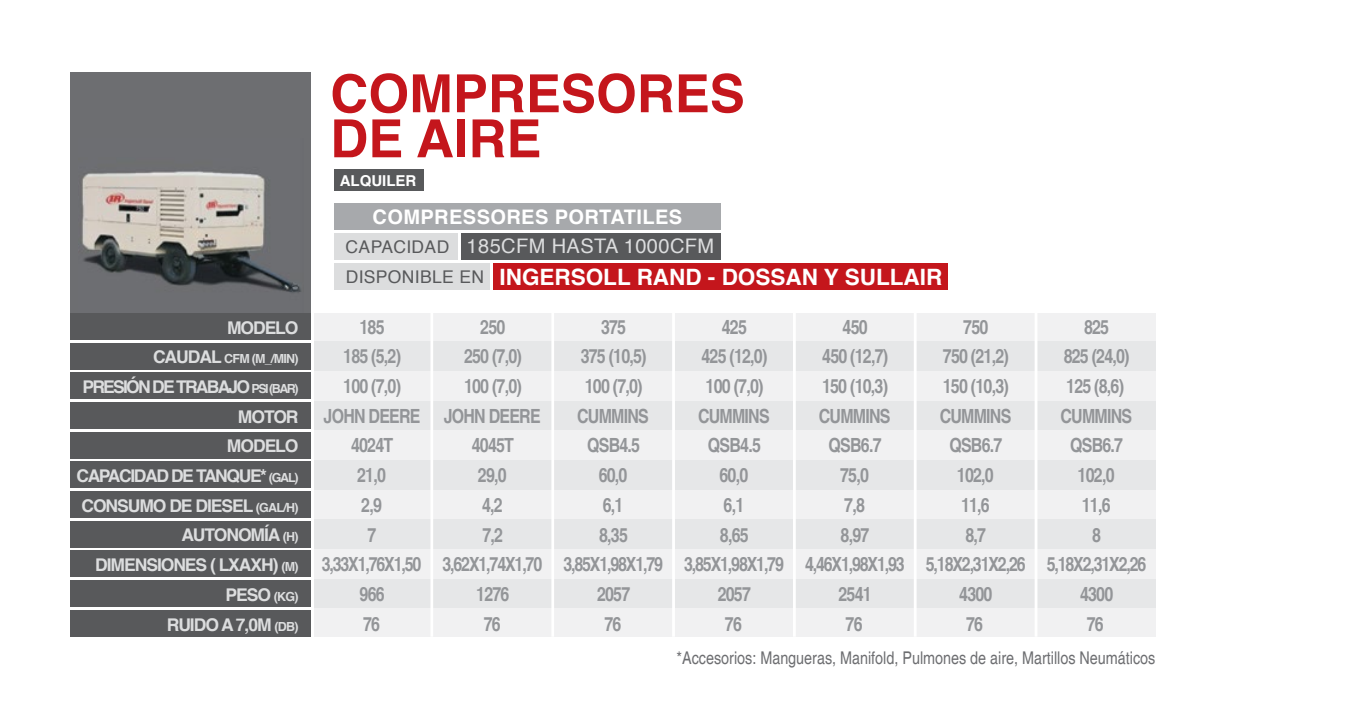
<style>
.page{position:relative;width:1347px;height:706px;background:#fff}
.page>*{position:absolute;margin:0;border:0;box-sizing:border-box;transform-origin:0 0}
.t1{font:700 52.5px/45px "Helvetica";color:#c4161c}
.t2{font:700 22.5px "Helvetica";color:#fff}
.t3{font:20px "Helvetica";letter-spacing:.02em;color:#dcddde}
.t4{font:700 20px "Helvetica";letter-spacing:.02em;color:#fff}
.t5{font:700 condensed 19.5px "Helvetica";letter-spacing:-.04em;color:#939598}
.t6{font:700 condensed 19.5px/29.8px "Helvetica";letter-spacing:-.06em;color:#939598}
.t7{font:700 17.5px/29.8px "Helvetica";letter-spacing:-.06em;color:#dcddde;text-align:right}
.t8{font:condensed 17.5px "Helvetica";color:#6d6e71}
.t9{font:700 15px "Helvetica";color:#fff}
.t10{font:700 12.5px "Helvetica";letter-spacing:-.06em;color:#dcddde}
.s1{font-size:17.5px}
.s2{font-size:12.5px}
.s3{font-size:17.5px;color:#58595b}
.s4{font-weight:400;font-size:17.5px;color:#58595b}
</style>
<div class="page">
<div style="left:314px;top:313px;width:841px;height:28px;background:#f1f1f2"></div>
<div style="left:314px;top:341px;width:841px;height:29px;background:#e6e7e8"></div>
<div style="left:314px;top:370px;width:841px;height:30px;background:#f1f1f2"></div>
<div style="left:314px;top:400px;width:841px;height:30px;background:#e6e7e8"></div>
<div style="left:314px;top:430px;width:841px;height:29px;background:#f1f1f2"></div>
<div style="left:314px;top:459px;width:841px;height:30px;background:#e6e7e8"></div>
<div style="left:314px;top:489px;width:841px;height:30px;background:#f1f1f2"></div>
<div style="left:314px;top:519px;width:841px;height:29px;background:#e6e7e8"></div>
<div style="left:314px;top:548px;width:841px;height:30px;background:#f1f1f2"></div>
<div style="left:314px;top:578px;width:841px;height:30px;background:#e6e7e8"></div>
<div style="left:314px;top:608px;width:841px;height:28px;background:#f1f1f2"></div>
<hr style="left:1034px;top:313px;width:3px;height:323px;background:#fff">
<hr style="left:913px;top:313px;width:3px;height:323px;background:#fff">
<hr style="left:551px;top:313px;width:3px;height:323px;background:#fff">
<hr style="left:430px;top:313px;width:3px;height:323px;background:#fff">
<hr style="left:672px;top:313px;width:3px;height:323px;background:#fff">
<hr style="left:793px;top:313px;width:2px;height:323px;background:#fff">
<div style="left:71px;top:73px;width:240px;height:240px;background:#6d6e71"></div>
<img style="left:82px;top:171px;width:219px;height:122px">
<div style="left:71px;top:313px;width:240px;height:26px;background:#58595b"></div>
<div style="left:71px;top:342px;width:240px;height:27px;background:#58595b"></div>
<div style="left:71px;top:372px;width:240px;height:27px;background:#58595b"></div>
<div style="left:71px;top:402px;width:240px;height:26px;background:#58595b"></div>
<div style="left:71px;top:431px;width:240px;height:27px;background:#58595b"></div>
<div style="left:71px;top:461px;width:240px;height:27px;background:#58595b"></div>
<div style="left:71px;top:490px;width:240px;height:27px;background:#58595b"></div>
<div style="left:71px;top:520px;width:240px;height:27px;background:#58595b"></div>
<div style="left:71px;top:550px;width:240px;height:27px;background:#58595b"></div>
<div style="left:71px;top:579px;width:240px;height:27px;background:#58595b"></div>
<div style="left:71px;top:609px;width:240px;height:27px;background:#58595b"></div>
<div style="left:493px;top:263px;width:455px;height:26px;background:#c4161c"></div>
<div style="left:334px;top:263px;width:155px;height:26px;background:#dcddde"></div>
<div style="left:461px;top:233px;width:259px;height:26px;background:#58595b"></div>
<div style="left:334px;top:233px;width:124px;height:26px;background:#dcddde"></div>
<div style="left:334px;top:170px;width:90px;height:21px;background:#58595b"></div>
<div style="left:334px;top:203px;width:386px;height:26px;background:#a7a9ac"></div>
<p class="t7" style="left:227px;top:312px;width:73px">MODELO</p>
<p class="t10" style="left:153px;top:348px;width:147px"><span class="s1">CAUDAL</span> CFM (M_/MIN)</p>
<p class="t7" style="left:76px;top:372px;width:223px">PRESIÓN DE TRABAJO <span class="s2">PSI(BAR)<br></span>MOTOR<br>MODELO<br>CAPACIDAD DE TANQUE* <span class="s2">(GAL)<br></span>CONSUMO DE DIESEL <span class="s2">(GAL/H)<br></span>AUTONOMÍA <span class="s2">(H)<br></span>DIMENSIONES ( LXAXH) <span class="s2">(M)<br></span>PESO <span class="s2">(KG)<br></span>RUIDO A 7,0M <span class="s2">(DB)</span></p>
<h1 class="t1" style="left:330px;top:72px;width:416px">COMPRESORES<br>DE AIRE</h1>
<p class="t9" style="left:340px;top:168px;width:78px">ALQUILER</p>
<p class="t4" style="left:372px;top:201px;width:311px">COMPRESSORES PORTATILES</p>
<p class="t3" style="left:345px;top:231px;width:370px"><span class="s3">CAPACIDAD</span> 185CFM HASTA 1000CFM</p>
<p class="t2" style="left:345px;top:258px;width:598px"><span class="s4">DISPONIBLE EN</span> INGERSOLL RAND - DOSSAN Y SULLAIR</p>
<p class="t5" style="left:359px;top:314px;width:27px">185</p>
<p class="t5" style="left:480px;top:314px;width:27px">250</p>
<p class="t5" style="left:601px;top:314px;width:27px">375</p>
<p class="t5" style="left:721px;top:314px;width:27px">425</p>
<p class="t5" style="left:842px;top:314px;width:27px">450</p>
<p class="t5" style="left:963px;top:314px;width:27px">750</p>
<p class="t5" style="left:1083px;top:314px;width:27px">825</p>
<p class="t5" style="left:343px;top:344px;width:59px">185 (5,2)</p>
<p class="t5" style="left:464px;top:344px;width:59px">250 (7,0)</p>
<p class="t5" style="left:580px;top:344px;width:67px">375 (10,5)</p>
<p class="t5" style="left:701px;top:344px;width:67px">425 (12,0)</p>
<p class="t5" style="left:822px;top:344px;width:67px">450 (12,7)</p>
<p class="t5" style="left:942px;top:344px;width:67px">750 (21,2)</p>
<p class="t5" style="left:1063px;top:344px;width:67px">825 (24,0)</p>
<p class="t5" style="left:343px;top:374px;width:59px">100 (7,0)</p>
<p class="t5" style="left:464px;top:374px;width:59px">100 (7,0)</p>
<p class="t5" style="left:584px;top:374px;width:59px">100 (7,0)</p>
<p class="t5" style="left:705px;top:374px;width:59px">100 (7,0)</p>
<p class="t5" style="left:822px;top:374px;width:67px">150 (10,3)</p>
<p class="t5" style="left:942px;top:374px;width:67px">150 (10,3)</p>
<p class="t5" style="left:1066px;top:374px;width:59px">125 (8,6)</p>
<p class="t5" style="left:323px;top:404px;width:218px">JOHN DEERE JOHN DEERE</p>
<p class="t5" style="left:577px;top:404px;width:73px">CUMMINS</p>
<p class="t5" style="left:698px;top:404px;width:73px">CUMMINS</p>
<p class="t5" style="left:818px;top:404px;width:73px">CUMMINS</p>
<p class="t5" style="left:939px;top:404px;width:73px">CUMMINS</p>
<p class="t5" style="left:1060px;top:404px;width:73px">CUMMINS</p>
<p class="t5" style="left:351px;top:433px;width:44px">4024T</p>
<p class="t5" style="left:472px;top:433px;width:44px">4045T</p>
<p class="t5" style="left:587px;top:433px;width:54px">QSB4.5</p>
<p class="t5" style="left:708px;top:433px;width:54px">QSB4.5</p>
<p class="t5" style="left:828px;top:433px;width:54px">QSB6.7</p>
<p class="t5" style="left:949px;top:433px;width:54px">QSB6.7</p>
<p class="t5" style="left:1070px;top:433px;width:54px">QSB6.7</p>
<p class="t5" style="left:357px;top:463px;width:30px">21,0</p>
<p class="t5" style="left:478px;top:463px;width:30px">29,0</p>
<p class="t5" style="left:598px;top:463px;width:30px">60,0</p>
<p class="t5" style="left:719px;top:463px;width:30px">60,0</p>
<p class="t5" style="left:840px;top:463px;width:30px">75,0</p>
<p class="t5" style="left:956px;top:463px;width:38px">102,0</p>
<p class="t5" style="left:1077px;top:463px;width:38px">102,0</p>
<p class="t5" style="left:361px;top:492px;width:22px">2,9</p>
<p class="t5" style="left:482px;top:492px;width:22px">4,2</p>
<p class="t5" style="left:602px;top:492px;width:22px">6,1</p>
<p class="t5" style="left:723px;top:492px;width:22px">6,1</p>
<p class="t5" style="left:844px;top:492px;width:22px">7,8</p>
<p class="t5" style="left:960px;top:492px;width:30px">11,6</p>
<p class="t5" style="left:1081px;top:492px;width:30px">11,6</p>
<p class="t6" style="left:322px;top:519px;width:826px;text-indent:770px">8<br>3,33X1,76X1,50 3,62X1,74X1,70 3,85X1,98X1,79 3,85X1,98X1,79 4,46X1,98X1,93 5,18X2,31X2,26 5,18X2,31X2,26</p>
<p class="t5" style="left:367px;top:522px;width:10px">7</p>
<p class="t5" style="left:482px;top:522px;width:22px">7,2</p>
<p class="t5" style="left:599px;top:522px;width:30px">8,35</p>
<p class="t5" style="left:719px;top:522px;width:30px">8,65</p>
<p class="t5" style="left:840px;top:522px;width:30px">8,97</p>
<p class="t5" style="left:965px;top:522px;width:22px">8,7</p>
<p class="t5" style="left:359px;top:582px;width:27px">966</p>
<p class="t5" style="left:476px;top:582px;width:35px">1276</p>
<p class="t5" style="left:597px;top:582px;width:35px">2057</p>
<p class="t5" style="left:717px;top:582px;width:35px">2057</p>
<p class="t5" style="left:838px;top:582px;width:35px">2541</p>
<p class="t5" style="left:959px;top:582px;width:35px">4300</p>
<p class="t5" style="left:1079px;top:582px;width:35px">4300</p>
<p class="t5" style="left:363px;top:611px;width:19px">76</p>
<p class="t5" style="left:484px;top:611px;width:19px">76</p>
<p class="t5" style="left:604px;top:611px;width:19px">76</p>
<p class="t5" style="left:725px;top:611px;width:19px">76</p>
<p class="t5" style="left:845px;top:611px;width:19px">76</p>
<p class="t5" style="left:966px;top:611px;width:19px">76</p>
<p class="t5" style="left:1086px;top:611px;width:19px">76</p>
<p class="t8" style="left:676px;top:647px;width:480px">*Accesorios: Mangueras, Manifold, Pulmones de aire, Martillos Neumáticos</p>
</div>
